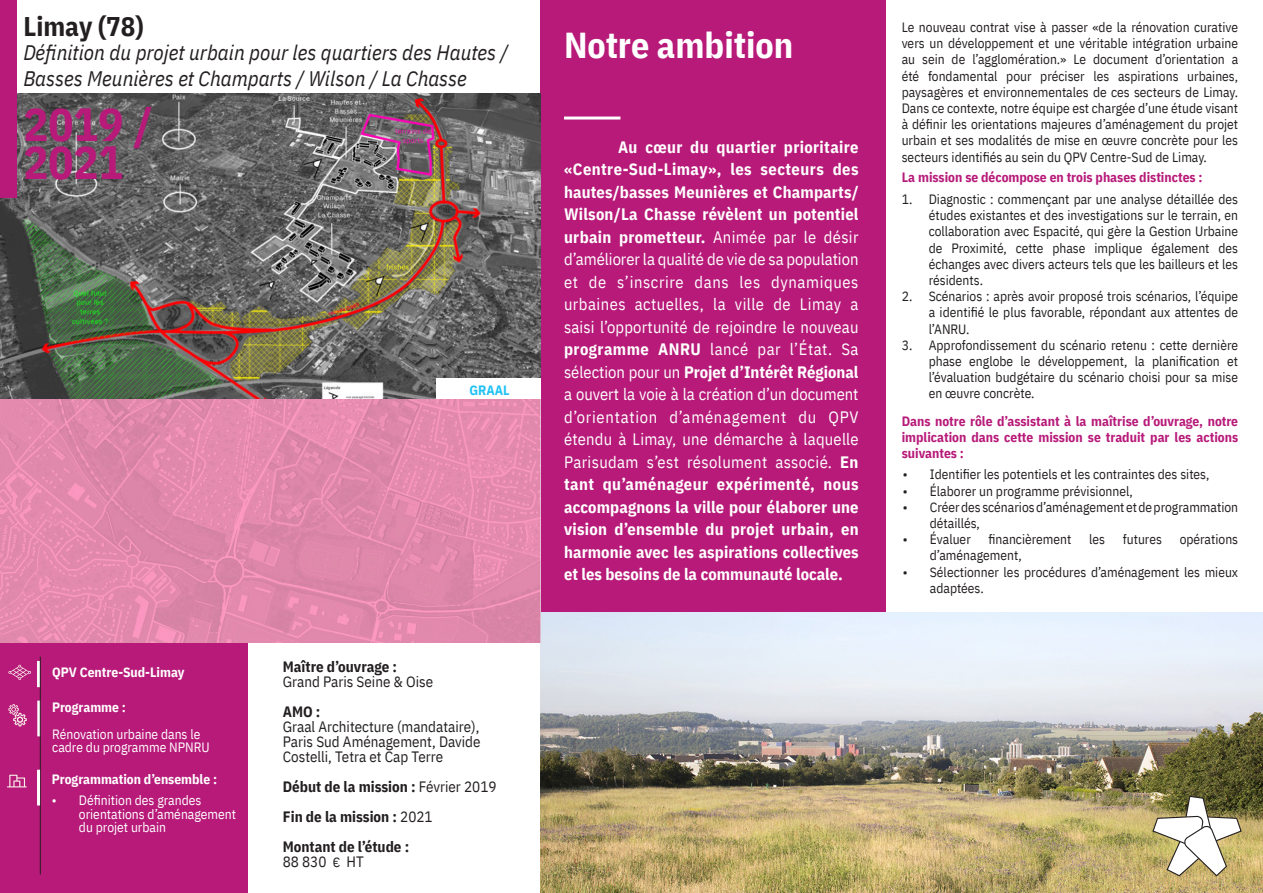
<style>
.page{position:relative;width:1263px;height:893px;background:#fff}
.page>*{position:absolute;margin:0;border:0;box-sizing:border-box;transform-origin:0 0}
.t1{font:700 46.5px/37.3px "IBM Plex Sans Cond";color:#b71a79}
.t2{font:700 36px "IBM Plex Sans Cond";color:#fff}
.t3{font:700 27px "IBM Plex Sans Cond";color:#231f20}
.t4{font:italic 21px/25.5px "IBM Plex Sans Cond";color:#231f20}
.t5{font:700 16.5px/22.5px "IBM Plex Sans Cond";color:#fff;text-align:justify}
.t6{font:15px/15px "IBM Plex Sans Cond";color:#231f20;text-align:justify}
.t7{font:700 15px/30px "IBM Plex Sans Cond";color:#231f20}
.t8{font:13.5px/16.2px "IBM Plex Sans Cond";color:#231f20;text-align:justify}
.t9{font:700 13.5px/16.2px "IBM Plex Sans Cond";color:#b71a79;text-align:justify}
.t10{font:13.5px/13.5px "IBM Plex Sans Cond";color:#fff}
.t11{font:700 13.5px "IBM Plex Sans Cond";color:#fff}
.t12{font:700 13.5px "IBM Plex Sans Cond";color:#1fc2f3}
.s1{font-weight:400}
.s2{font-size:13.5px}
</style>
<div class="page">
<div style="left:540px;top:0;width:346px;height:634px;background:#b71a79"></div>
<div style="left:0;top:596px;width:247px;height:297px;background:#b71a79"></div>
<img style="left:0;top:93px;width:541px;height:306px">
<img style="left:540px;top:612px;width:723px;height:281px">
<div style="left:0;top:0;width:16px;height:198px;background:#b71a79"></div>
<hr style="left:37px;top:661px;width:3px;height:26px;background:#fff">
<hr style="left:37px;top:701px;width:3px;height:35px;background:#fff">
<hr style="left:40px;top:657px;width:1px;height:217px;background:#231f20">
<svg style="left:7px;top:775px;width:20px;height:12px"></svg>
<svg style="left:8px;top:665px;width:23px;height:15px"></svg>
<hr style="left:564px;top:117px;width:56px;height:3px;background:#fff">
<img style="left:1152px;top:795px;width:90px;height:82px">
<hr style="left:37px;top:770px;width:3px;height:35px;background:#fff">
<svg style="left:8px;top:704px;width:19px;height:22px"></svg>
<div style="left:436px;top:378px;width:104px;height:26px;background:#fff"></div>
<svg style="left:0;top:399px;width:541px;height:243px;background:#e289ad"></svg>
<h3 class="t3" style="left:23px;top:8px;width:122px">Limay (78)</h3>
<h3 class="t4" style="left:23px;top:40px;width:486px">Définition du projet urbain pour les quartiers des Hautes /<br>Basses Meunières et Champarts / Wilson / La Chasse</h3>
<h1 class="t1" style="left:23px;top:105px;width:131px">2019 /<br>2021</h1>
<p class="t12" style="left:469px;top:381px;width:42px">GRAAL</p>
<p class="t11" style="left:52px;top:663px;width:134px">QPV Centre-Sud-Limay</p>
<p class="t11" style="left:52px;top:698px;width:75px">Programme :</p>
<p class="t10" style="left:52px;top:727px;width:159px">Rénovation urbaine dans le cadre du programme NPNRU</p>
<p class="t11" style="left:52px;top:770px;width:167px">Programmation d’ensemble :</p>
<p class="t10" style="left:79px;top:794px;width:159px;text-indent:-27px">• Définition des grandes orientations d’aménagement du projet urbain</p>
<p class="t7" style="left:283px;top:652px;width:116px">Maître d’ouvrage :</p>
<p class="t6" style="left:283px;top:674px;width:152px">Grand Paris Seine &amp; Oise</p>
<p class="t7" style="left:283px;top:697px;width:39px">AMO :</p>
<p class="t6" style="left:283px;top:719px;width:199px">Graal Architecture (mandataire), Paris Sud Aménagement, Davide Costelli, Tetra et Cap Terre</p>
<p class="t7" style="left:283px;top:772px;width:215px">Début de la mission : <span class="s1">Février 2019<br></span>Fin de la mission : <span class="s1">2021<br></span>Montant de l’étude :</p>
<p class="t6" style="left:283px;top:854px;width:82px">88 830 <span class="s2">€</span> HT</p>
<h2 class="t2" style="left:564px;top:21px;width:231px">Notre ambition</h2>
<p class="t5" style="left:564px;top:135px;width:296px;text-indent:54px">Au cœur du quartier prioritaire «Centre-Sud-Limay», les secteurs des hautes/basses Meunières et Champarts/ Wilson/La Chasse révèlent un potentiel urbain prometteur. <span class="s1">Animée par le désir d’améliorer la qualité de vie de sa population et de s’inscrire dans les dynamiques urbaines actuelles, la ville de Limay a saisi l’opportunité de rejoindre le nouveau </span>programme ANRU <span class="s1">lancé par l’État. Sa sélection pour un</span> Projet d’Intérêt Régional <span class="s1">a ouvert la voie à la création d’un document d’orientation d’aménagement du QPV étendu à Limay, une démarche à laquelle Parisudam s’est résolument associé.</span> En tant qu’aménageur expérimenté, nous accompagnons la ville pour élaborer une vision d’ensemble du projet urbain, en harmonie avec les aspirations collectives et les besoins de la communauté locale.</p>
<p class="t8" style="left:902px;top:19px;width:338px">Le nouveau contrat vise à passer «de la rénovation curative vers un développement et une véritable intégration urbaine au sein de l’agglomération.» Le document d’orientation a été fondamental pour préciser les aspirations urbaines, paysagères et environnementales de ces secteurs de Limay.<br>Dans ce contexte, notre équipe est chargée d’une étude visant à définir les orientations majeures d’aménagement du projet urbain et ses modalités de mise en œuvre concrète pour les secteurs identifiés au sein du QPV Centre-Sud de Limay.</p>
<p class="t9" style="left:902px;top:169px;width:302px">La mission se décompose en trois phases distinctes :</p>
<p class="t8" style="left:929px;top:191px;width:311px;text-indent:-27px">1. Diagnostic : commençant par une analyse détaillée des études existantes et des investigations sur le terrain, en collaboration avec Espacité, qui gère la Gestion Urbaine de Proximité, cette phase implique également des échanges avec divers acteurs tels que les bailleurs et les résidents.</p>
<p class="t8" style="left:929px;top:288px;width:311px;text-indent:-27px">2. Scénarios : après avoir proposé trois scénarios, l’équipe a identifié le plus favorable, répondant aux attentes de l’ANRU.</p>
<p class="t8" style="left:929px;top:337px;width:311px;text-indent:-27px">3. Approfondissement du scénario retenu : cette dernière phase englobe le développement, la planification et l’évaluation budgétaire du scénario choisi pour sa mise en œuvre concrète.</p>
<p class="t9" style="left:902px;top:412px;width:338px">Dans notre rôle d’assistant à la maîtrise d’ouvrage, notre implication dans cette mission se traduit par les actions suivantes :</p>
<p class="t8" style="left:903px;top:466px;width:308px">• Identifier les potentiels et les contraintes des sites,</p>
<p class="t8" style="left:903px;top:482px;width:231px">• Élaborer un programme prévisionnel,</p>
<p class="t8" style="left:930px;top:499px;width:310px;text-indent:-27px">• Créer des scénarios d’aménagement et de programmation détaillés,</p>
<p class="t8" style="left:903px;top:531px;width:69px">• Évaluer</p>
<p class="t8" style="left:988px;top:531px;width:84px">financièrement</p>
<p class="t8" style="left:1089px;top:531px;width:17px">les</p>
<p class="t8" style="left:1123px;top:531px;width:41px">futures</p>
<p class="t8" style="left:1180px;top:531px;width:60px">opérations</p>
<p class="t8" style="left:930px;top:547px;width:93px">d’aménagement,</p>
<p class="t8" style="left:930px;top:563px;width:310px;text-indent:-27px">• Sélectionner les procédures d’aménagement les mieux adaptées.</p>
</div>
